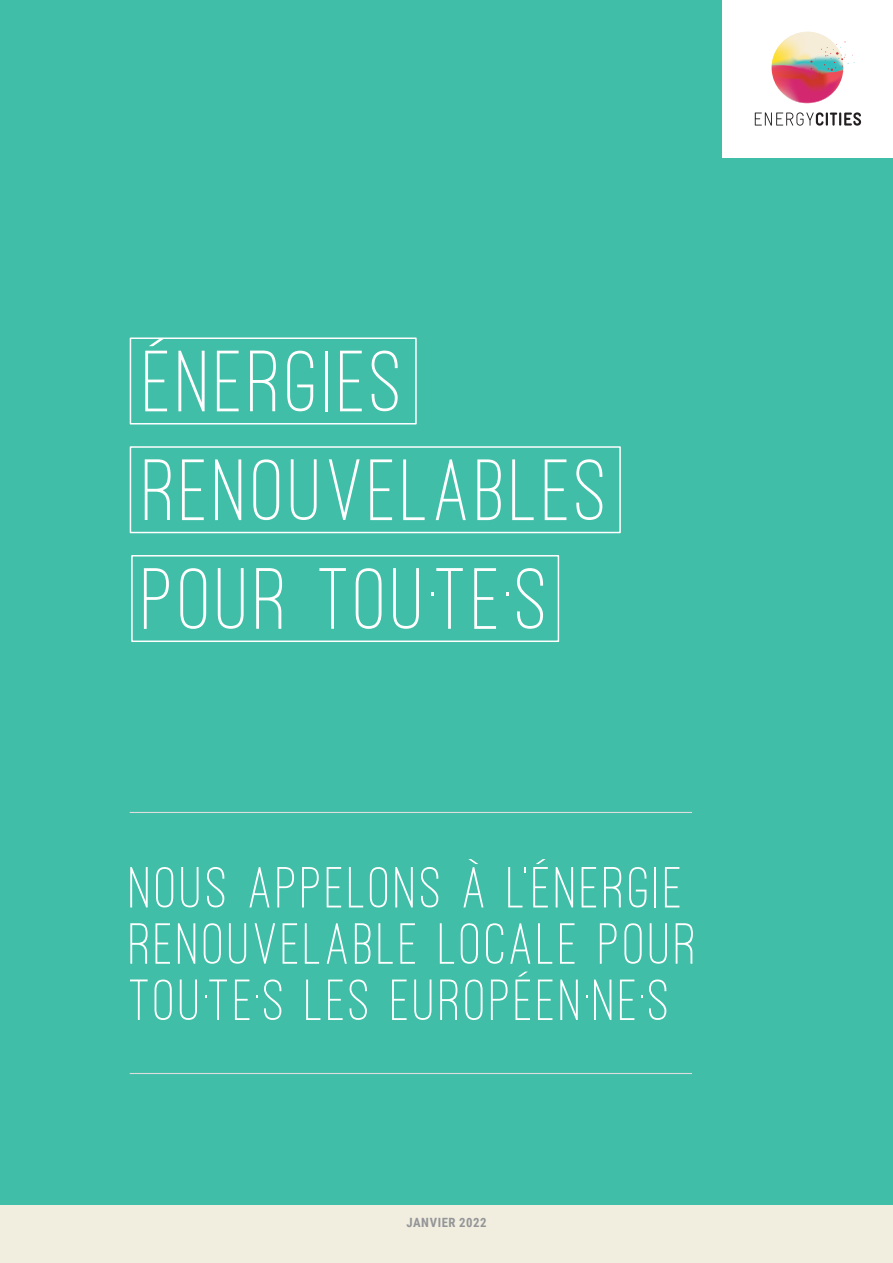
<style>
.page{position:relative;width:893px;height:1263px;background:#fff}
.page>*{position:absolute;margin:0;border:0;box-sizing:border-box;transform-origin:0 0}
.Title_Headline{font:500 90px "Ostrich Sans";letter-spacing:.065em;color:#fff}
.Title_Headline-2{font:500 60px/56.2px "Ostrich Sans";letter-spacing:.07em;color:#fff}
.Copytext{font:700 12.75px "Roboto Condensed";letter-spacing:.045em;color:#939598}
</style>
<div class="page">
<div style="left:0;top:337px;width:893px;height:926px;background:#f1eedf"></div>
<div style="left:0;top:0;width:893px;height:1204px;background:#40bea7"></div>
<hr style="left:130px;top:812px;width:562px;height:1px;background:#dcdddf">
<hr style="left:130px;top:1073px;width:562px;height:1px;background:#dcdddf">
<div style="left:130px;top:337px;width:287px;height:87px;border:2px solid #fff"></div>
<div style="left:130px;top:446px;width:491px;height:87px;border:2px solid #fff"></div>
<div style="left:131px;top:555px;width:428px;height:87px;border:2px solid #fff"></div>
<div style="left:723px;top:0;width:170px;height:158px;background:#fff"></div>
<svg style="left:755px;top:112px;width:106px;height:14px"></svg>
<img style="left:772px;top:32px;width:83px;height:71px">
<p class="Title_Headline" style="left:144px;top:339px;width:259px">ÉNERGIES</p>
<p class="Title_Headline" style="left:144px;top:447px;width:465px">RENOUVELABLES</p>
<p class="Title_Headline" style="left:143px;top:556px;width:406px">POUR TOU·TE·S</p>
<p class="Title_Headline-2" style="left:130px;top:860px;width:568px">NOUS APPELONS À L’ÉNERGIE<br>RENOUVELABLE LOCALE POUR<br>TOU·TE·S LES EUROPÉEN·NE·S</p>
<p class="Copytext" style="left:406px;top:1214px;width:82px">JANVIER 2022</p>
</div>
